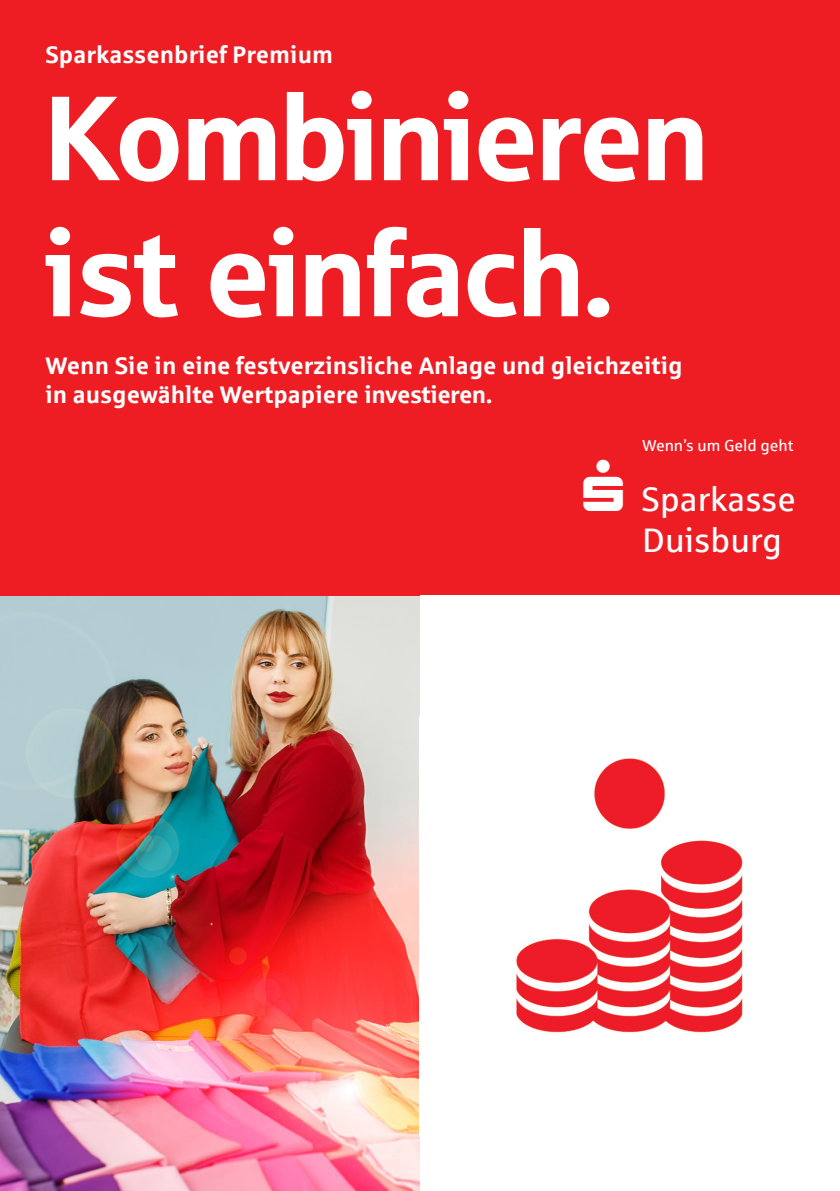
<style>
.page{position:relative;width:840px;height:1191px;background:#fff}
.page>*{position:absolute;margin:0;border:0;box-sizing:border-box;transform-origin:0 0}
.t1{font:120px/136px "Sparkasse Head";color:#fff}
.t2{font:34px "Sparkasse Rg";color:#fff}
.t3{font:700 24px "Sparkasse Rg";color:#fff}
.t4{font:16px "Sparkasse Rg";color:#fff}
</style>
<div class="page">
<img style="left:0;top:595px;width:420px;height:596px">
<div style="left:0;top:0;width:839px;height:595px;background:#ee1d23"></div>
<img style="left:516px;top:758px;width:227px;height:275px">
<p class="t3" style="left:45px;top:40px;width:289px">Sparkassenbrief Premium</p>
<p class="t1" style="left:45px;top:66px;width:663px">Kombinieren ist einfach.</p>
<p class="t3" style="left:45px;top:350px;width:638px">Wenn Sie in eine festverzinsliche Anlage und gleichzeitig</p>
<p class="t3" style="left:45px;top:379px;width:448px">in ausgewählte Wertpapiere investieren.</p>
<p class="t4" style="left:642px;top:436px;width:153px">Wenn’s um Geld geht</p>
<p class="t2" style="left:583px;top:479px;width:214px">▲ Sparkasse</p>
<p class="t2" style="left:641px;top:519px;width:141px">Duisburg</p>
</div>
